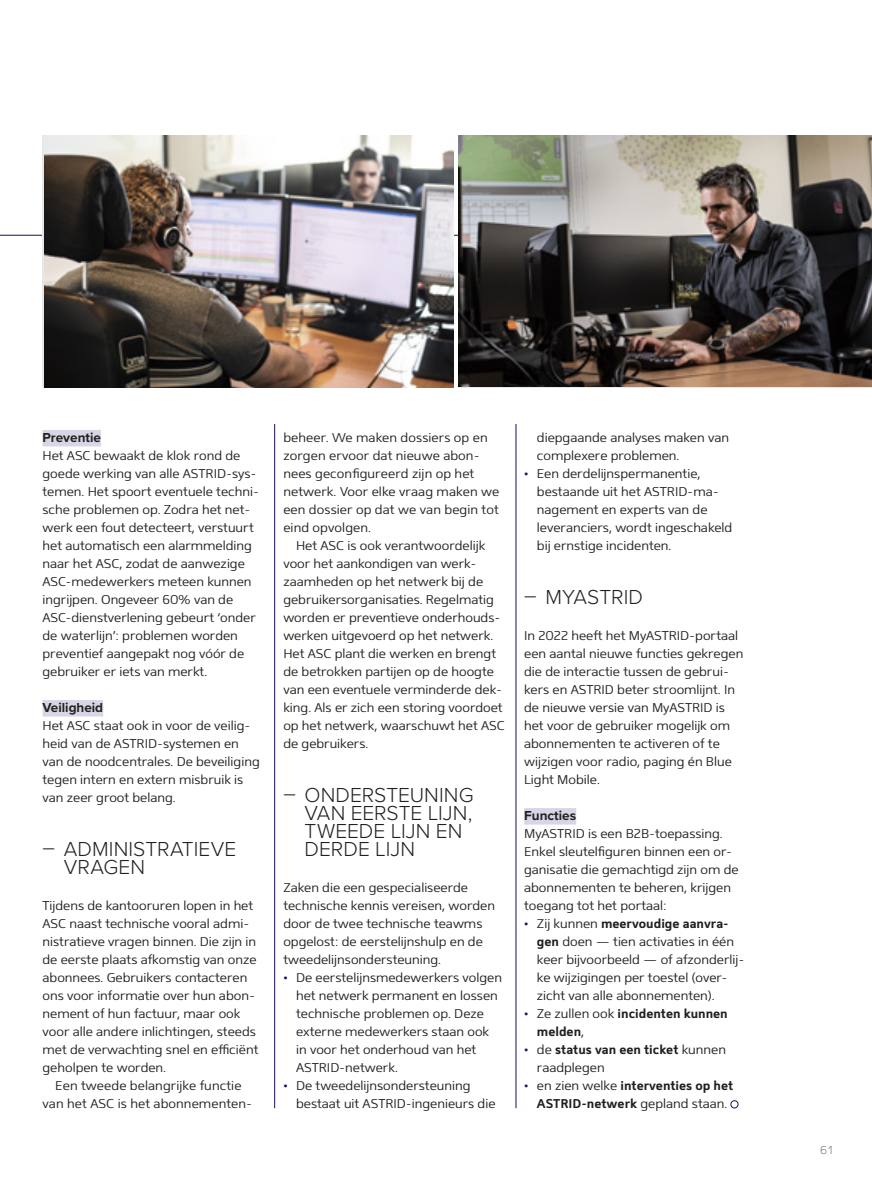
<style>
.page{position:relative;width:872px;height:1191px;background:#fff}
.page>*{position:absolute;margin:0;border:0;box-sizing:border-box;transform-origin:0 0}
.niv2_A{font:300 21px/18px "Proxima Nova";color:#231f20}
._03_tussenkopje_06{font:700 13.5px "Proxima Nova";color:#231f20}
._00_broodtekst_NIEUW{font:300 12.75px/18px "Mentone";color:#231f20}
._00_broodtekst_inspr{font:300 12.75px/18px "Mentone";color:#231f20}
.t1{font:700 12.75px/18px "Mentone";color:#231f20}
.t2{font:100 12px "Proxima Nova T";color:#231f20}
.s1{color:#171062}
.s2{font-weight:700}
.s3{font-weight:300;color:#171062}
.s4{font-weight:300}
</style>
<div class="page">
<hr style="left:516px;top:424px;width:1px;height:684px;background:#171062">
<hr style="left:274px;top:424px;width:1px;height:684px;background:#171062">
<div style="left:43px;top:430px;width:58px;height:16px;background:#d8d6e6"></div>
<div style="left:43px;top:700px;width:60px;height:16px;background:#d8d6e6"></div>
<div style="left:524px;top:808px;width:52px;height:16px;background:#d8d6e6"></div>
<div style="left:730px;top:1100px;width:8px;height:8px;border:1px solid #171062;border-radius:50%"></div>
<img style="left:44px;top:136px;width:409px;height:252px">
<img style="left:459px;top:136px;width:413px;height:251px">
<p class="_03_tussenkopje_06" style="left:43px;top:427px;width:60px">Preventie</p>
<p class="_00_broodtekst_NIEUW" style="left:43px;top:446px;width:218px">Het ASC bewaakt de klok rond de goede werking van alle ASTRID-sys&shy;temen. Het spoort eventuele techni&shy;sche problemen op. Zodra het net&shy;werk een fout detecteert, verstuurt het automatisch een alarmmelding naar het ASC, zodat de aanwezige ASC-medewerkers meteen kunnen ingrijpen. Ongeveer 60% van de ASC-dienstverlening gebeurt ‘onder de waterlijn’: problemen worden preventief aangepakt nog vóór de gebruiker er iets van merkt.</p>
<p class="_03_tussenkopje_06" style="left:43px;top:697px;width:62px">Veiligheid</p>
<p class="_00_broodtekst_NIEUW" style="left:43px;top:716px;width:219px">Het ASC staat ook in voor de veilig&shy;heid van de ASTRID-systemen en van de noodcentrales. De beveiliging tegen intern en extern misbruik is van zeer groot belang.</p>
<p class="niv2_A" style="left:64px;top:839px;width:174px;text-indent:-21px">– ADMINISTRATIEVE<br>VRAGEN</p>
<p class="_00_broodtekst_NIEUW" style="left:43px;top:896px;width:217px">Tijdens de kantooruren lopen in het ASC naast technische vooral admi&shy;nistratieve vragen binnen. Die zijn in de eerste plaats afkomstig van onze abonnees. Gebruikers contacteren ons voor informatie over hun abon&shy;nement of hun factuur, maar ook voor alle andere inlichtingen, steeds met de verwachting snel en efficiënt geholpen te worden.</p>
<p class="_00_broodtekst_inspr" style="left:43px;top:1076px;width:211px;text-align:center">Een tweede belangrijke functie van het ASC is het abonnementen-</p>
<p class="_00_broodtekst_inspr" style="left:283px;top:428px;width:217px">beheer. We maken dossiers op en zorgen ervoor dat nieuwe abon&shy;nees geconfigureerd zijn op het netwerk. Voor elke vraag maken we een dossier op dat we van begin tot eind -opvolgen.</p>
<p class="_00_broodtekst_inspr" style="left:283px;top:536px;width:223px;text-indent:13px">Het ASC is ook verantwoordelijk voor het aankondigen van werk&shy;zaamheden op het netwerk bij de gebruikersorganisaties. Regelmatig worden er preventieve onderhouds&shy;werken uitgevoerd op het netwerk.<br>Het ASC plant die werken en brengt de betrokken partijen op de hoogte van een eventuele verminderde dek&shy;king. Als er zich een storing voordoet op het netwerk, waarschuwt het ASC de gebruikers.</p>
<p class="niv2_A" style="left:305px;top:785px;width:170px;text-indent:-21px">– ONDERSTEUNING<br>VAN EERSTE LIJN,<br>TWEEDE LIJN EN<br>DERDE LIJN</p>
<p class="_00_broodtekst_NIEUW" style="left:283px;top:878px;width:213px">Zaken die een gespecialiseerde technische kennis vereisen, worden door de twee technische teawms opgelost: de eerstelijnshulp en de tweedelijnsondersteuning.</p>
<p class="_00_broodtekst_NIEUW" style="left:296px;top:968px;width:207px;text-indent:-13px"><span class="s1">•</span> De eerstelijnsmedewerkers volgen het netwerk permanent en lossen technische problemen op. Deze externe medewerkers staan ook in voor het onderhoud van het<br>ASTRID-netwerk.</p>
<p class="_00_broodtekst_NIEUW" style="left:296px;top:1076px;width:201px;text-indent:-13px"><span class="s1">•</span> De tweedelijnsondersteuning bestaat uit ASTRID-ingenieurs die</p>
<p class="_00_broodtekst_NIEUW" style="left:537px;top:428px;width:194px">diepgaande analyses maken van complexere problemen.</p>
<p class="_00_broodtekst_NIEUW" style="left:537px;top:464px;width:197px;text-indent:-13px"><span class="s1">•</span> Een derdelijnspermanentie, bestaande uit het ASTRID-ma&shy;nagement en experts van de leveranciers, wordt ingeschakeld bij ernstige incidenten.</p>
<p class="niv2_A" style="left:524px;top:587px;width:120px">– MYASTRID</p>
<p class="_00_broodtekst_NIEUW" style="left:524px;top:626px;width:221px">In 2022 heeft het MyASTRID-portaal een aantal nieuwe functies gekregen die de interactie tussen de gebrui&shy;kers en ASTRID beter stroomlijnt. In de nieuwe versie van MyASTRID is het voor de gebruiker mogelijk om abonnementen te activeren of te wijzigen voor radio, paging én Blue<br>Light Mobile.</p>
<p class="_03_tussenkopje_06" style="left:524px;top:805px;width:53px">Functies</p>
<p class="_00_broodtekst_NIEUW" style="left:524px;top:824px;width:216px">MyASTRID is een B2B-toepassing.<br>Enkel sleutelfiguren binnen een or&shy;ganisatie die gemachtigd zijn om de abonnementen te beheren, krijgen toegang tot het portaal:</p>
<p class="_00_broodtekst_NIEUW" style="left:537px;top:914px;width:209px;text-indent:-13px"><span class="s1">•</span> Zij kunnen <span class="s2">meervoudige aanvra&shy;gen</span> doen — tien activaties in één keer bijvoorbeeld — of afzonderlij&shy;ke wijzigingen per toestel (over&shy;zicht van alle abonnementen).</p>
<p class="t1" style="left:537px;top:1004px;width:192px;text-indent:-13px"><span class="s3">•</span> <span class="s4">Ze zullen ook</span> incidenten kunnen melden<span class="s4">,</span></p>
<p class="_00_broodtekst_NIEUW" style="left:537px;top:1040px;width:191px;text-indent:-13px"><span class="s1">•</span> de <span class="s2">status van een ticket</span> kunnen raadplegen</p>
<p class="t1" style="left:524px;top:1076px;width:211px;text-align:center"><span class="s3">•</span> <span class="s4">en zien welke</span> interventies op het<br>ASTRID-netwerk <span class="s4">gepland staan.</span></p>
<p class="t2" style="left:820px;top:1140px;width:15px">61</p>
</div>
